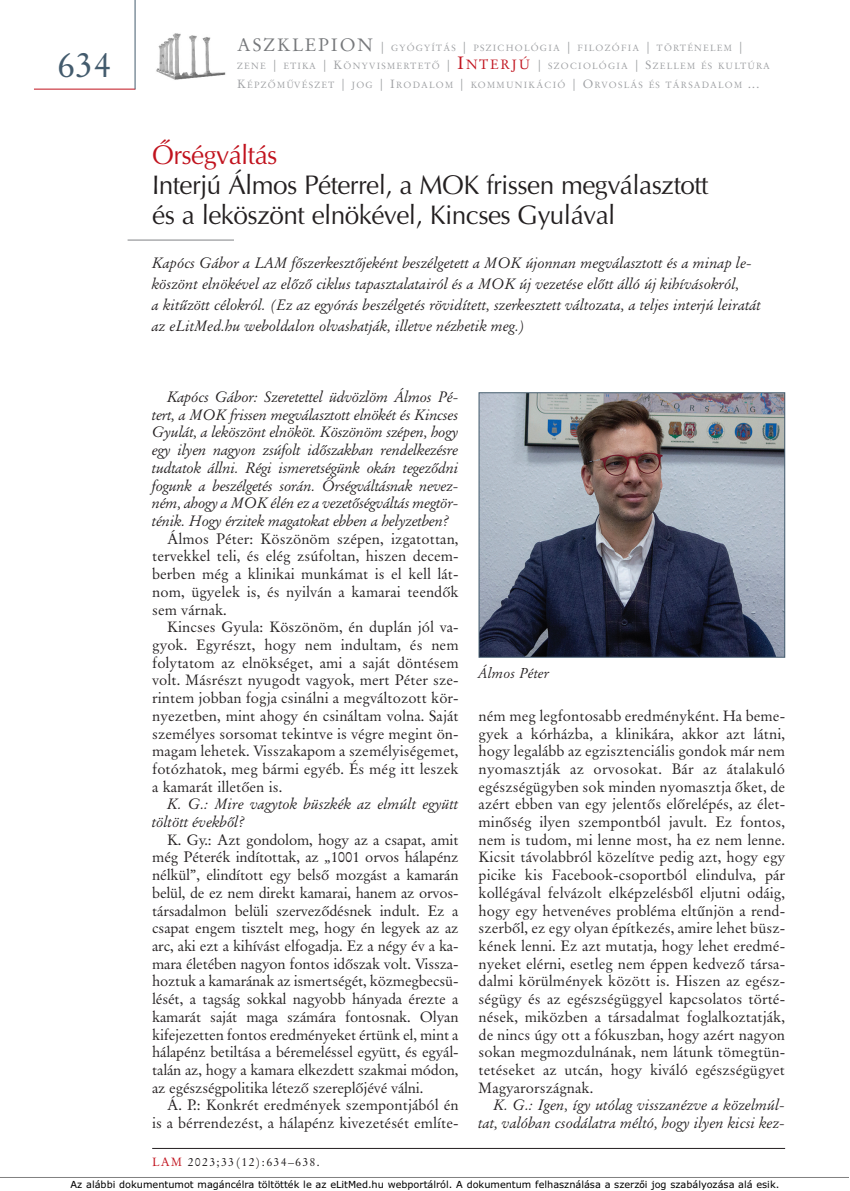
<style>
.page{position:relative;width:850px;height:1191px;background:#fff}
.page>*{position:absolute;margin:0;border:0;box-sizing:border-box;transform-origin:0 0}
.t1{font:36px "Original Garamond HU Normal";color:#435b6d}
.t2{font:27px/30px "H Optima Plain";letter-spacing:-.02em;color:#231f20}
.t3{font:27px "H Optima Plain";letter-spacing:-.02em;color:#c1121d}
.t4{font:15px/17.7px "Original Garamond HU Normal";color:#231f20;text-align:justify}
.t5{font:15px/17.7px "Original Garamond HU Italic";color:#231f20}
.t6{font:14.25px "Original Garamond HU Italic";letter-spacing:.005em;color:#231f20}
.t7{font:12px "Original Garamond HU Normal";letter-spacing:.1em;color:#231f20}
.t8{font:9.75px "TT3610 O00";color:#000}
.t9{font:9px/18px "Original Garamond HU Normal";letter-spacing:.135em;color:#9d9fa2}
.s1{font-size:18px;color:#76787b}
.s2{font-size:12px}
.s3{font-size:18px;color:#c1121d}
.s4{font-size:13.5px;color:#c1121d}
.s5{color:#c1121d}
.s6{font-family:"Gill";font-size:11.7px}
</style>
<div class="page">
<hr style="left:152px;top:1148px;width:632px;height:1px;background:#231f20">
<hr style="left:34px;top:89px;width:101px;height:1px;background:#c1121d">
<hr style="left:135px;top:0;width:1px;height:89px;background:#435b6d">
<hr style="left:127px;top:240px;width:107px;height:1px;background:#808285">
<img style="left:156px;top:33px;width:70px;height:47px">
<img style="left:480px;top:394px;width:302px;height:261px">
<div style="left:478px;top:392px;width:306px;height:265px;border:1px solid #435b6d"></div>
<hr style="left:0;top:1177px;width:848px;height:1px;background:#808080">
<h1 class="t1" style="left:57px;top:49px;width:55px">634</h1>
<p class="t9" style="left:237px;top:40px;width:534px"><span class="s1">ASZKLEPION</span> <span class="s2">|</span> GYÓGYÍTÁS <span class="s2">|</span> PSZICHOLÓGIA <span class="s2">|</span> FILOZÓFIA <span class="s2">|</span> TÖRTÉNELEM <span class="s2">|<br></span>ZENE <span class="s2">|</span> ETIKA <span class="s2">| K</span>ÖNYVISMERTETÔ <span class="s2">|</span> <span class="s3">I</span><span class="s4">NTERJÚ</span> <span class="s2">|</span> SZOCIOLÓGIA <span class="s2">| S</span>ZELLEM ÉS KULTÚRA<br><span class="s2">K</span>ÉPZÔMÛVÉSZET <span class="s2">|</span> JOG <span class="s2">| I</span>RODALOM <span class="s2">|</span> KOMMUNIKÁCIÓ <span class="s2">| O</span>RVOSLÁS ÉS TÁRSADALOM <span class="s2">...</span></p>
<h2 class="t3" style="left:152px;top:139px;width:127px">Ôrségváltás</h2>
<h2 class="t2" style="left:152px;top:170px;width:557px">Interjú Álmos Péterrel, a MOK frissen megválasztott és a leköszönt elnökével, Kincses Gyulával</h2>
<p class="t5" style="left:152px;top:254px;width:610px;line-height:21px">Kapócs Gábor a LAM fôszerkesztôjeként beszélgetett a MOK újonnan megválasztott és a minap le - köszönt elnökével az elôzô ciklus tapasztalatairól és a MOK új vezetése elôtt álló új kihívásokról,<br>a kitûzött célokról. (Ez az egyórás beszélgetés rövidített, szerkesztett változata, a teljes interjú leiratát az eLitMed.hu weboldalon olvashatják, illetve nézhetik meg.)</p>
<p class="t5" style="left:152px;top:389px;width:308px;text-align:justify;text-indent:15px">Kapócs Gábor: Szeretettel üdvözlöm Álmos Pé - tert, a MOK frissen megválasztott elnökét és Kin cses Gyulát, a leköszönt elnököt. Köszönöm szépen, hogy egy ilyen nagyon zsúfolt idôszakban rendelkezésre tudtatok állni. Régi ismeretségünk okán tegezôdni fogunk a beszélgetés során. Ôrségváltásnak nevez&shy;ném, ahogy a MOK élén ez a vezetôségváltás megtör&shy;ténik. Hogy érzitek magatokat ebben a helyzetben?</p>
<p class="t4" style="left:152px;top:531px;width:308px;text-indent:15px">Álmos Péter: Köszönöm szépen, izgatottan, tervekkel teli, és elég zsúfoltan, hiszen decem&shy;berben még a klinikai munkámat is el kell lát&shy;nom, ügyelek is, és nyilván a kamarai teendôk sem várnak.</p>
<p class="t4" style="left:152px;top:619px;width:308px;text-indent:15px">Kincses Gyula: Köszönöm, én duplán jól va - gyok. Egy részt, hogy nem indultam, és nem foly tatom az elnökséget, ami a saját döntésem volt. Másrészt nyugodt vagyok, mert Péter sze&shy;rintem jobban fogja csinálni a megváltozott kör&shy;nyezetben, mint ahogy én csináltam volna. Saját személyes sorsomat tekintve is végre megint ön - magam lehetek. Visszakapom a személyiségemet, fotózhatok, meg bármi egyéb. És még itt leszek a kamarát illetôen is.</p>
<p class="t5" style="left:152px;top:796px;width:308px;text-indent:15px">K. G.: Mire vagytok büszkék az elmúlt együtt töl tött évekbôl?</p>
<p class="t4" style="left:152px;top:831px;width:308px;text-indent:15px">K. Gy.: Azt gondolom, hogy az a csapat, amit még Péterék indítottak, az „1001 orvos hálapénz nélkül”, elindított egy belsô mozgást a kamarán belül, de ez nem direkt kamarai, hanem az orvos&shy;társadalmon belüli szervezôdésnek indult. Ez a csa pat engem tisztelt meg, hogy én legyek az az arc, aki ezt a kihívást elfogadja. Ez a négy év a ka - mara életében nagyon fontos idôszak volt. Vissza - hoztuk a kamarának az ismertségét, közmegbecsü&shy;lését, a tagság sokkal nagyobb hányada érezte a kamarát saját maga számára fontosnak. Olyan kifejezetten fontos eredményeket értünk el, mint a hálapénz betiltása a béremeléssel együtt, és egyál&shy;talán az, hogy a kamara elkezdett szakmai módon, az egészségpolitika létezô szereplôjévé válni.</p>
<p class="t4" style="left:152px;top:1097px;width:308px;text-align:right">Á. P.: Konkrét eredmények szempontjából én<br>is a bérrendezést, a hálapénz kivezetését említe-</p>
<p class="t7" style="left:152px;top:1156px;width:169px"><span class="s5">LAM</span> 2023;33(12):634–638.</p>
<p class="t6" style="left:478px;top:666px;width:72px">Álmos Péter</p>
<p class="t4" style="left:478px;top:708px;width:308px">ném meg legfontosabb eredményként. Ha beme&shy;gyek a kórházba, a klinikára, akkor azt látni, hogy legalább az egzisztenciális gondok már nem nyomasztják az orvosokat. Bár az átalakuló egészségügyben sok minden nyomasztja ôket, de azért ebben van egy jelentôs elôrelépés, az élet&shy;minôség ilyen szempontból javult. Ez fontos, nem is tudom, mi lenne most, ha ez nem lenne.<br>Kicsit távolabbról közelítve pedig azt, hogy egy picike kis Facebook-csoportból elindulva, pár kollégával felvázolt elképzelésbôl eljutni odáig, hogy egy hetvenéves probléma eltûnjön a rend&shy;szerbôl, ez egy olyan építkezés, amire lehet büsz&shy;kének lenni. Ez azt mutatja, hogy lehet eredmé&shy;nyeket elérni, esetleg nem éppen kedvezô társa&shy;dalmi körülmények között is. Hiszen az egész&shy;ségügy és az egészségüggyel kapcsolatos törté - nések, miközben a társadalmat foglalkoztatják, de nincs úgy ott a fókuszban, hogy azért nagyon sokan megmozdulnának, nem látunk tömegtün&shy;tetéseket az utcán, hogy kiváló egészségügyet Ma gyarországnak.</p>
<p class="t5" style="left:478px;top:1097px;width:308px;text-align:right">K. G.: Igen, így utólag visszanézve a közelmúl&shy;tat, valóban csodálatra méltó, hogy ilyen kicsi kez-</p>
<p class="t8" style="left:71px;top:1180px;width:710px">Az alábbi dokumentumot magáncélra töltötték le az eLitMed.hu webportálról. A dokumentum felhasználása a szerz<span class="s6">ô</span>i jog szabályozása alá esik.</p>
</div>
